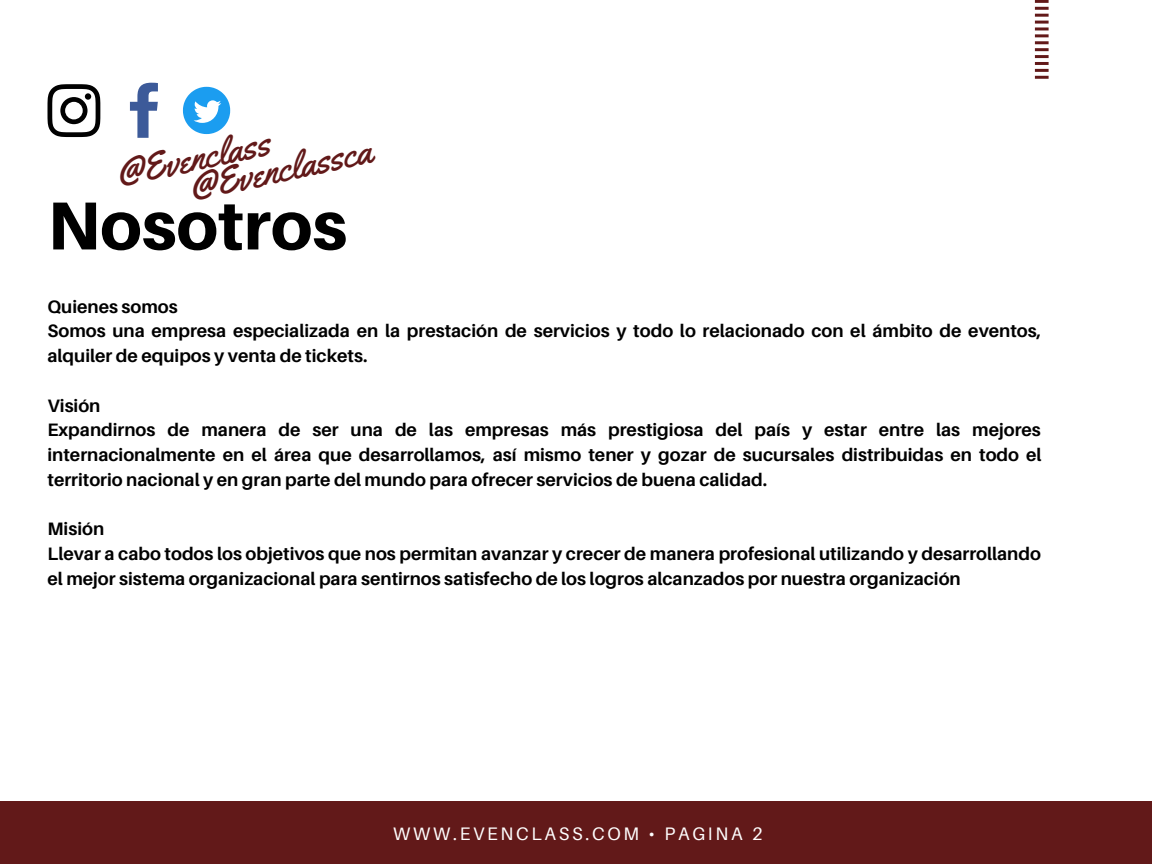
<style>
.page{position:relative;width:1152px;height:864px;background:#fff}
.page>*{position:absolute;margin:0;border:0;box-sizing:border-box;transform-origin:0 0}
.t1{font:800 67.95px "Aileron";color:#000}
.t2{font:37.8px "Yellowtail";color:#621919}
.t3{font:18.15px "Aileron";letter-spacing:.15em;color:#fff}
.t4{font:700 18px/24.8px "Aileron";color:#000}
</style>
<div class="page">
<div style="left:0;top:801px;width:1152px;height:63px;background:#621919"></div>
<svg style="left:1035px;top:0;width:14px;height:79px"></svg>
<svg style="left:48px;top:84px;width:52px;height:53px"></svg>
<div style="left:85px;top:93px;width:6px;height:7px;background:#010101;border-radius:50%"></div>
<svg style="left:130px;top:83px;width:28px;height:55px"></svg>
<svg style="left:183px;top:87px;width:47px;height:47px"></svg>
<h2 class="t2" style="left:111px;top:151px;width:158px;rotate:-12deg">@Evenclass</h2>
<h2 class="t2" style="left:184px;top:165px;width:187px;rotate:-12deg">@Evenclassca</h2>
<h1 class="t1" style="left:48px;top:184px;width:301px">Nosotros</h1>
<p class="t4" style="left:48px;top:294px;width:995px">Quienes somos<br>Somos una empresa especializada en la prestación de servicios y todo lo relacionado con el ámbito de eventos, alquiler de equipos y venta de tickets.</p>
<p class="t4" style="left:48px;top:393px;width:996px">Visión<br>Expandirnos de manera de ser una de las empresas más prestigiosa del país y estar entre las mejores internacionalmente en el área que desarrollamos, así mismo tener y gozar de sucursales distribuidas en todo el territorio nacional y en gran parte del mundo para ofrecer servicios de buena calidad.</p>
<p class="t4" style="left:48px;top:516px;width:995px">Misión<br>Llevar a cabo todos los objetivos que nos permitan avanzar y crecer de manera profesional utilizando y desarrollando el mejor sistema organizacional para sentirnos satisfecho de los logros alcanzados por nuestra organización</p>
<p class="t3" style="left:393px;top:822px;width:371px">WWW.EVENCLASS.COM • PAGINA 2</p>
</div>
